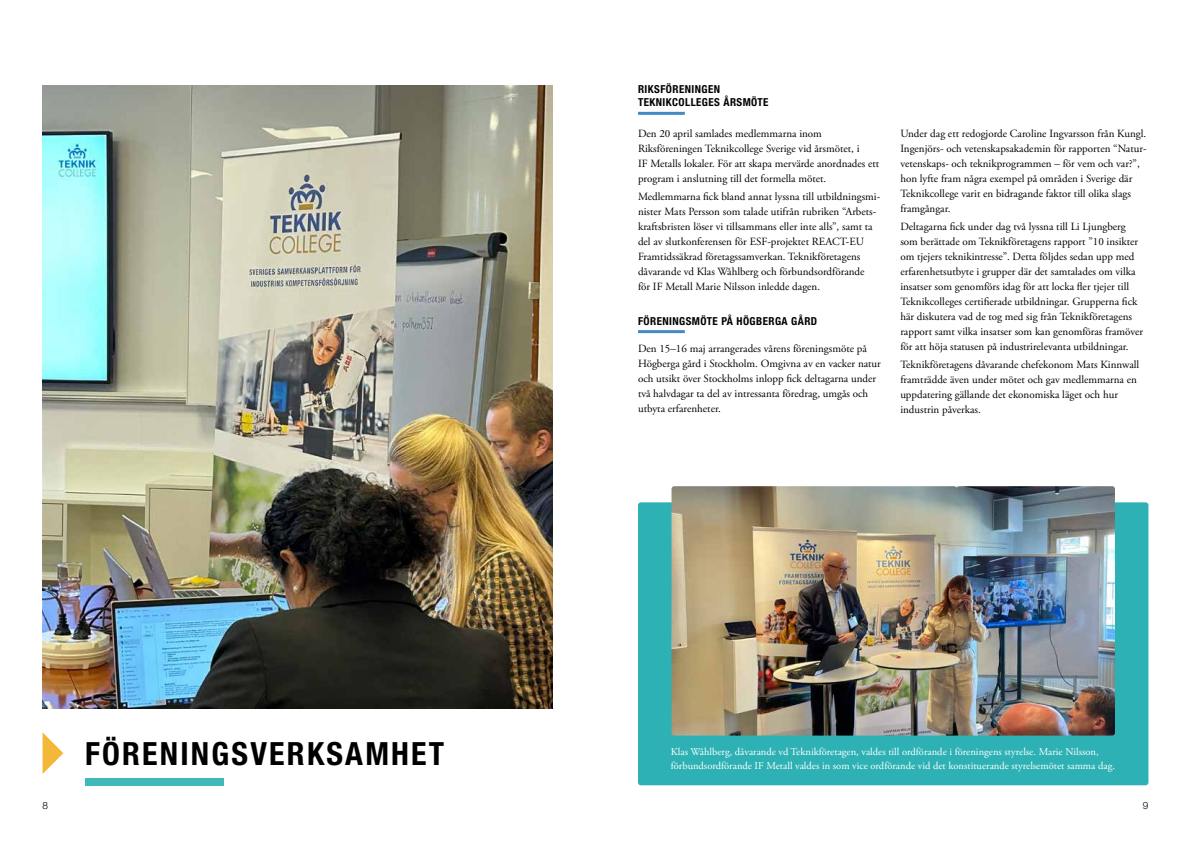
<style>
.page{position:relative;width:1191px;height:842px;background:#fff}
.page>*{position:absolute;margin:0;border:0;box-sizing:border-box;transform-origin:0 0}
.t1{font:700 condensed 32px "Helvetica Neue LT Std";letter-spacing:.07em;color:#000}
.t2{font:11px/15px "Adobe Garamond Pro";color:#000}
.t3{font:700 condensed 11px/13.2px "Helvetica Neue LT Std";letter-spacing:.04em;color:#000}
.t4{font:10.5px/14px "Adobe Garamond Pro";color:#fff}
.t5{font:300 10px "Helvetica Neue LT Std";color:#000}
</style>
<div class="page">
<div style="left:638px;top:502px;width:510px;height:283px;background:#2db1b4;border-radius:3px"></div>
<img style="left:43px;top:85px;width:510px;height:624px">
<div style="left:85px;top:778px;width:139px;height:7px;background:#42b8bb"></div>
<svg style="left:43px;top:733px;width:20px;height:41px"></svg>
<hr style="left:638px;top:112px;width:47px;height:3px;background:#4389c6">
<hr style="left:638px;top:330px;width:47px;height:3px;background:#4389c6">
<img style="left:671px;top:486px;width:444px;height:249px">
<h1 class="t1" style="left:85px;top:734px;width:361px">FÖRENINGSVERKSAMHET</h1>
<p class="t3" style="left:638px;top:82px;width:132px">RIKSFÖRENINGEN<br>TEKNIKCOLLEGES ÅRSMÖTE</p>
<p class="t2" style="left:638px;top:127px;width:243px">Den 20 april samlades medlemmarna inom Riksföreningen Teknikcollege Sverige vid årsmötet, i<br>IF Metalls lokaler. För att skapa mervärde anordnades ett program i anslutning till det formella mötet.</p>
<p class="t2" style="left:638px;top:189px;width:244px">Medlemmarna fick bland annat lyssna till utbildningsmi&shy;nister Mats Persson som talade utifrån rubriken “Arbets&shy;kraftsbristen löser vi tillsammans eller inte alls”, samt ta del av slutkonferensen för ESF-projektet REACT-EU Framtidssäkrad företagssamverkan. Teknikföretagens dåvarande vd Klas Wåhlberg och förbundsordförande<br>för IF Metall Marie Nilsson inledde dagen.</p>
<p class="t3" style="left:638px;top:314px;width:181px">FÖRENINGSMÖTE PÅ HÖGBERGA GÅRD</p>
<p class="t2" style="left:638px;top:342px;width:244px">Den 15–16 maj arrangerades vårens föreningsmöte på Högberga gård i Stockholm. Omgivna av en vacker natur och utsikt över Stockholms inlopp fick deltagarna under två halvdagar ta del av intressanta föredrag, umgås och utbyta erfarenheter.</p>
<p class="t2" style="left:900px;top:127px;width:248px">Under dag ett redogjorde Caroline Ingvarsson från Kungl.<br>Ingenjörs- och vetenskapsakademin för rapporten “Natur&shy;vetenskaps- och teknikprogrammen – för vem och var?”, hon lyfte fram några exempel på områden i Sverige där Teknikcollege varit en bidragande faktor till olika slags framgångar.</p>
<p class="t2" style="left:900px;top:219px;width:244px">Deltagarna fick under dag två lyssna till Li Ljungberg som berättade om Teknikföretagens rapport ”10 insikter om tjejers teknikintresse”. Detta följdes sedan upp med erfarenhetsutbyte i grupper där det samtalades om vilka insatser som genomförs idag för att locka fler tjejer till Teknikcolleges certifierade utbildningar. Grupperna fick här diskutera vad de tog med sig från Teknikföretagens rapport samt vilka insatser som kan genomföras framöver för att höja statusen på industrirelevanta utbildningar.</p>
<p class="t2" style="left:900px;top:357px;width:240px">Teknikföretagens dåvarande chefekonom Mats Kinnwall framträdde även under mötet och gav medlemmarna en uppdatering gällande det ekonomiska läget och hur industrin påverkas.</p>
<p class="t4" style="left:671px;top:745px;width:446px">Klas Wåhlberg, dåvarande vd Teknikföretagen, valdes till ordförande i föreningens styrelse. Marie Nilsson, förbundsordförande IF Metall valdes in som vice ordförande vid det konstituerande styrelsemötet samma dag.</p>
<p class="t5" style="left:43px;top:800px;width:7px">8</p>
<p class="t5" style="left:1142px;top:800px;width:7px">9</p>
</div>
